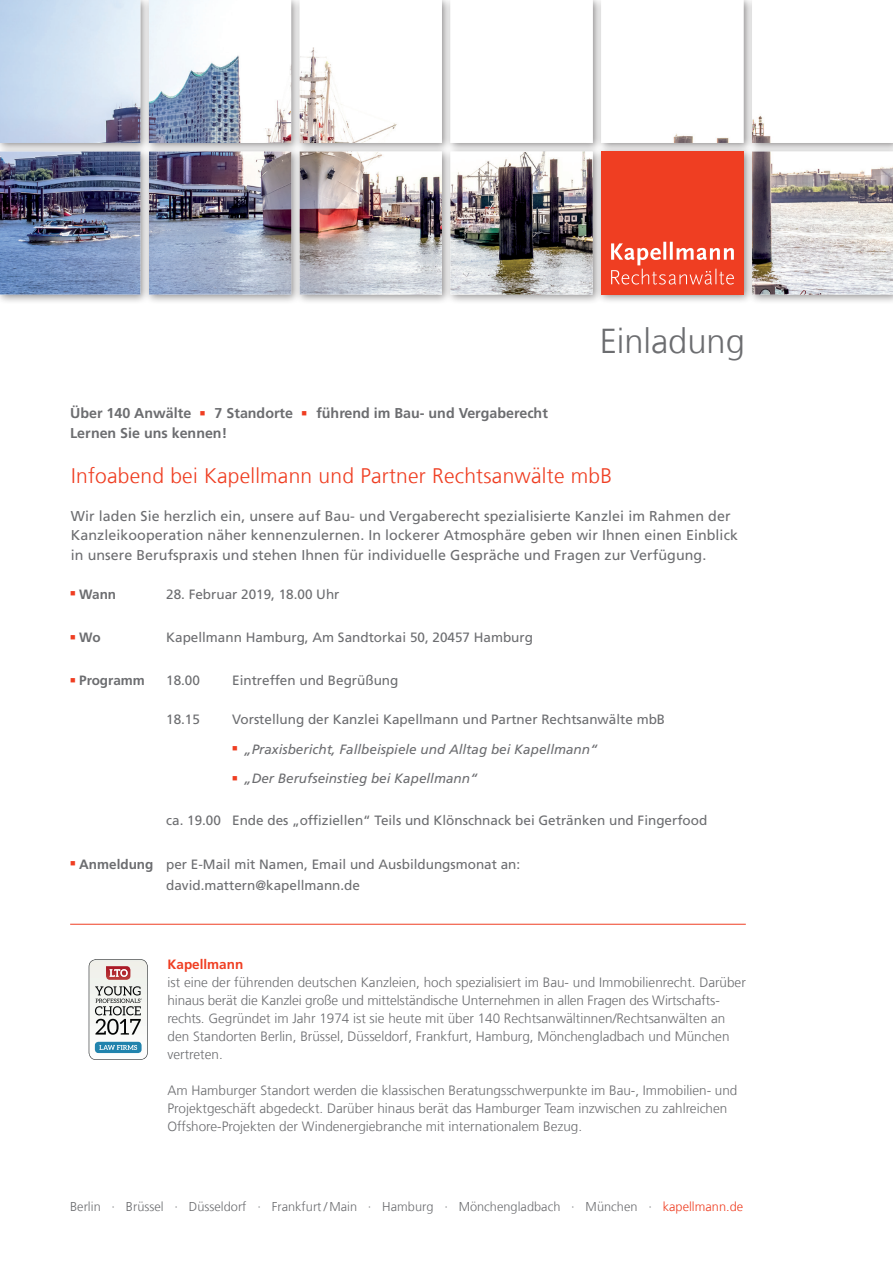
<style>
.page{position:relative;width:893px;height:1263px;background:#fff}
.page>*{position:absolute;margin:0;border:0;box-sizing:border-box;transform-origin:0 0}
.t1{font:300 34.5px "Frutiger LT Com";color:#6c6d70}
.t2{font:300 21px "Frutiger LT Com";letter-spacing:.01em;color:#ef3e22}
.t3{font:14.25px/19.5px "Frutiger LT Com";letter-spacing:.005em;color:#6c6d70}
.t4{font:700 14.25px "Frutiger LT Com";color:#6c6d70}
.t5{font:300 13.5px/18px "Frutiger LT Com";color:#6c6d70}
.t6{font:13.5px "Frutiger LT Com";color:#6c6d70}
.t7{font:italic 13.5px "Frutiger LT Com";color:#6c6d70}
.t8{font:700 13.5px "Frutiger LT Com";color:#6c6d70}
.t9{font:700 13.5px "Frutiger LT Com";color:#ef3e22}
.t10{font:300 12.75px "Frutiger LT Com";letter-spacing:.005em;color:#6c6d70}
.s1{font-weight:700}
.s2{color:#ef3e22}
</style>
<div class="page">
<hr style="left:70px;top:924px;width:676px;height:1px;background:#ef3e22">
<div style="left:0;top:0;width:893px;height:305px;background:#231f20;opacity:.5"></div>
<img style="left:0;top:0;width:893px;height:295px">
<div style="left:595px;top:145px;width:159px;height:160px;background:#231f20;opacity:.5"></div>
<div style="left:601px;top:151px;width:143px;height:144px;background:#ef3e22"></div>
<svg style="left:611px;top:242px;width:123px;height:43px"></svg>
<svg style="left:89px;top:959px;width:59px;height:101px"></svg>
<p class="t4" style="left:70px;top:405px;width:479px">Über 140 Anwälte <sup>■</sup> 7 Standorte <sup>■</sup> führend im Bau- und Vergaberecht</p>
<p class="t4" style="left:70px;top:425px;width:159px">Lernen Sie uns kennen!</p>
<p class="t1" style="left:600px;top:321px;width:147px">Einladung</p>
<p class="t2" style="left:71px;top:464px;width:542px">Infoabend bei Kapellmann und Partner Rechtsanwälte mbB</p>
<p class="t3" style="left:71px;top:506px;width:669px">Wir laden Sie herzlich ein, unsere auf Bau- und Vergaberecht spezialisierte Kanzlei im Rahmen der<br>Kanzleikooperation näher kennenzulernen. In lockerer Atmosphäre geben wir Ihnen einen Einblick in unsere Berufspraxis und stehen Ihnen für individuelle Gespräche und Fragen zur Verfügung.</p>
<p class="t8" style="left:70px;top:586px;width:48px"><sup>■</sup> Wann</p>
<p class="t6" style="left:166px;top:586px;width:175px">28. Februar 2019, 18.00 Uhr</p>
<p class="t8" style="left:70px;top:629px;width:32px"><sup>■</sup> Wo</p>
<p class="t6" style="left:166px;top:629px;width:368px">Kapellmann Hamburg, Am Sandtorkai 50, 20457 Hamburg</p>
<p class="t8" style="left:70px;top:673px;width:76px"><sup>■</sup> Programm</p>
<p class="t6" style="left:166px;top:673px;width:35px">18.00</p>
<p class="t6" style="left:232px;top:673px;width:168px">Eintreffen und Begrüßung</p>
<p class="t6" style="left:166px;top:712px;width:35px">18.15</p>
<p class="t6" style="left:232px;top:712px;width:434px">Vorstellung der Kanzlei Kapellmann und Partner Rechtsanwälte mbB</p>
<p class="t7" style="left:232px;top:741px;width:367px"><sup>■</sup> „Praxisbericht, Fallbeispiele und Alltag bei Kapellmann“</p>
<p class="t7" style="left:232px;top:771px;width:247px"><sup>■</sup> „Der Berufseinstieg bei Kapellmann“</p>
<p class="t6" style="left:166px;top:813px;width:543px">ca. 19.00 Ende des „offiziellen“ Teils und Klönschnack bei Getränken und Fingerfood</p>
<p class="t6" style="left:70px;top:856px;width:452px"><sup>■</sup> <span class="s1">Anmeldung</span> per E-Mail mit Namen, Email und Ausbildungsmonat an:</p>
<p class="t6" style="left:166px;top:877px;width:195px">david.mattern@kapellmann.de</p>
<p class="t9" style="left:168px;top:957px;width:77px">Kapellmann</p>
<p class="t5" style="left:168px;top:974px;width:580px">ist eine der führenden deutschen Kanzleien, hoch spezialisiert im Bau- und Immobilienrecht. Darüber hinaus berät die Kanzlei große und mittelständische Unternehmen in allen Fragen des Wirtschafts&shy;rechts. Gegründet im Jahr 1974 ist sie heute mit über 140 Rechtsanwältinnen/Rechtsanwälten an den Standorten Berlin, Brüssel, Düsseldorf, Frankfurt, Hamburg, Mönchengladbach und München vertreten.</p>
<p class="t5" style="left:168px;top:1082px;width:571px">Am Hamburger Standort werden die klassischen Beratungsschwerpunkte im Bau-, Immobilien- und<br>Projektgeschäft abgedeckt. Darüber hinaus berät das Hamburger Team inzwischen zu zahlreichen<br>Offshore-Projekten der Windenergiebranche mit internationalem Bezug.</p>
<p class="t10" style="left:70px;top:1199px;width:675px">Berlin · Brüssel · Düsseldorf · Frankfurt / Main · Hamburg · Mönchengladbach · München · <span class="s2">kapellmann.de</span></p>
</div>
